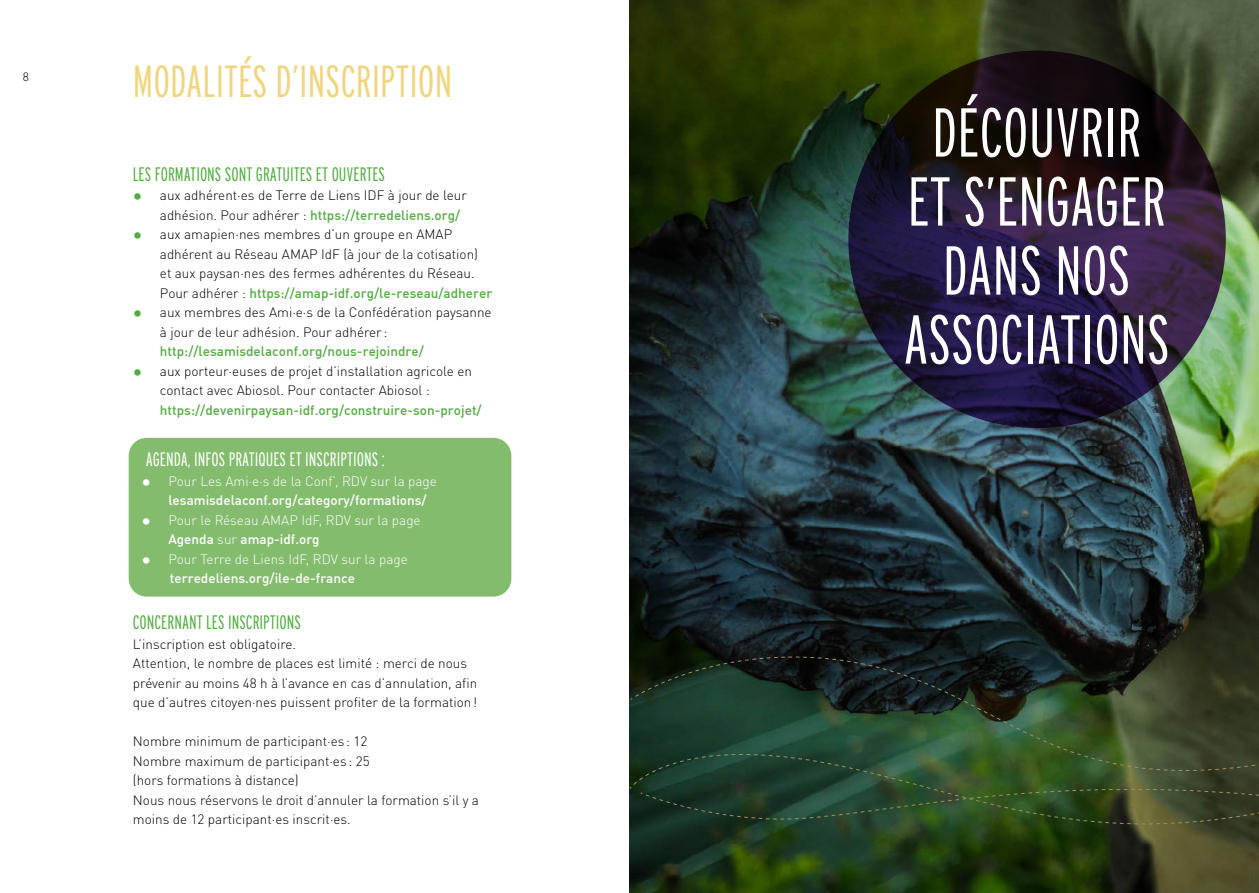
<style>
.page{position:relative;width:1259px;height:893px;background:#fff}
.page>*{position:absolute;margin:0;border:0;box-sizing:border-box;transform-origin:0 0}
.t1{font:300 69px/69px "Interstate Compressed";color:#fff;text-align:center}
.t2{font:300 45px "Interstate Compressed";color:#f0d57e}
.t3{font:300 19.5px "Interstate Compressed";color:#54ab43}
.t4{font:300 19.5px "Interstate Compressed";color:#fff}
.t5{font:300 13.5px/19.5px "DINOT";color:#000}
.t6{font:500 13.5px "DIN";color:#54ab43}
.t7{font:300 13.5px "DINOT";color:#fff}
.t8{font:500 13.5px "DIN";color:#fff}
.t9{font:300 12px "DINOT";color:#000}
.s1{font-family:"DIN Bold";font-weight:400;font-size:19.5px;color:#54ab43}
.s2{font-family:"DINOT";font-weight:300;color:#000}
.s3{font-family:"DIN Bold";font-weight:400;font-size:19.5px}
.s4{font-family:"DINOT";font-weight:300}
</style>
<div class="page">
<img style="left:629px;top:0;width:630px;height:893px">
<svg style="left:630px;top:656px;width:629px;height:84px;background:#243726"></svg>
<svg style="left:629px;top:740px;width:630px;height:118px;background:#2d4527"></svg>
<svg style="left:848px;top:51px;width:377px;height:377px;background:#231631"></svg>
<div style="left:129px;top:438px;width:382px;height:159px;background:#84bc6e;border-radius:18px"></div>
<p class="t9" style="left:23px;top:69px;width:8px">8</p>
<h2 class="t2" style="left:133px;top:56px;width:321px">MODALITÉS D’INSCRIPTION</h2>
<h3 class="t3" style="left:133px;top:163px;width:254px">LES FORMATIONS SONT GRATUITES ET OUVERTES</h3>
<p class="t5" style="left:133px;top:186px;width:335px"><span class="s1">•</span> aux adhérent·es de Terre de Liens IDF à jour de leur</p>
<p class="t6" style="left:160px;top:206px;width:302px"><span class="s2">adhésion. Pour adhérer :</span> https://terredeliens.org/</p>
<p class="t5" style="left:160px;top:225px;width:320px;text-indent:-27px"><span class="s1">•</span> aux amapien·nes membres d’un groupe en AMAP adhérent au Réseau AMAP IdF (à jour de la cotisation) et aux paysan·nes des fermes adhérentes du Réseau.</p>
<p class="t6" style="left:160px;top:284px;width:334px"><span class="s2">Pour adhérer :</span> https://amap-idf.org/le-reseau/adherer</p>
<p class="t5" style="left:160px;top:303px;width:333px;text-indent:-27px"><span class="s1">•</span> aux membres des Ami·e·s de la Confédération paysanne à jour de leur adhésion. Pour adhérer:</p>
<p class="t6" style="left:160px;top:343px;width:265px">http://lesamisdelaconf.org/nous-rejoindre/</p>
<p class="t5" style="left:160px;top:361px;width:313px;text-indent:-27px"><span class="s1">•</span> aux porteur·euses de projet d’installation agricole en contact avec Abiosol. Pour contacter Abiosol :</p>
<p class="t6" style="left:160px;top:401px;width:323px">https://devenirpaysan-idf.org/construire-son-projet/</p>
<h3 class="t4" style="left:146px;top:448px;width:240px">AGENDA, INFOS PRATIQUES ET INSCRIPTIONS :</h3>
<p class="t7" style="left:141px;top:472px;width:297px"><span class="s3">•</span> Pour Les Ami·e·s de la Conf’, RDV sur la page</p>
<p class="t8" style="left:168px;top:492px;width:260px">lesamisdelaconf.org/category/formations/</p>
<p class="t7" style="left:141px;top:511px;width:281px"><span class="s3">•</span> Pour le Réseau AMAP IdF, RDV sur la page</p>
<p class="t8" style="left:168px;top:531px;width:153px">Agenda <span class="s4">sur</span> amap-idf.org</p>
<p class="t7" style="left:141px;top:550px;width:268px"><span class="s3">•</span> Pour Terre de Liens IdF, RDV sur la page</p>
<p class="t8" style="left:170px;top:570px;width:186px">terredeliens.org/ile-de-france</p>
<h3 class="t3" style="left:133px;top:611px;width:170px">CONCERNANT LES INSCRIPTIONS</h3>
<p class="t5" style="left:133px;top:634px;width:346px">L’inscription est obligatoire.<br>Attention, le nombre de places est limité : merci de nous prévenir au moins 48 h à l’avance en cas d’annulation, afin que d’autres citoyen·nes puissent profiter de la formation!</p>
<p class="t5" style="left:133px;top:732px;width:347px">Nombre minimum de participant·es : 12<br>Nombre maximum de participant·es : 25<br>(hors formations à distance)<br>Nous nous réservons le droit d’annuler la formation s’il y a moins de 12 participant·es inscrit·es.</p>
<h1 class="t1" style="left:903px;top:97px;width:268px">DÉCOUVRIR<br>ET S’ENGAGER<br>DANS NOS<br>ASSOCIATIONS</h1>
</div>
